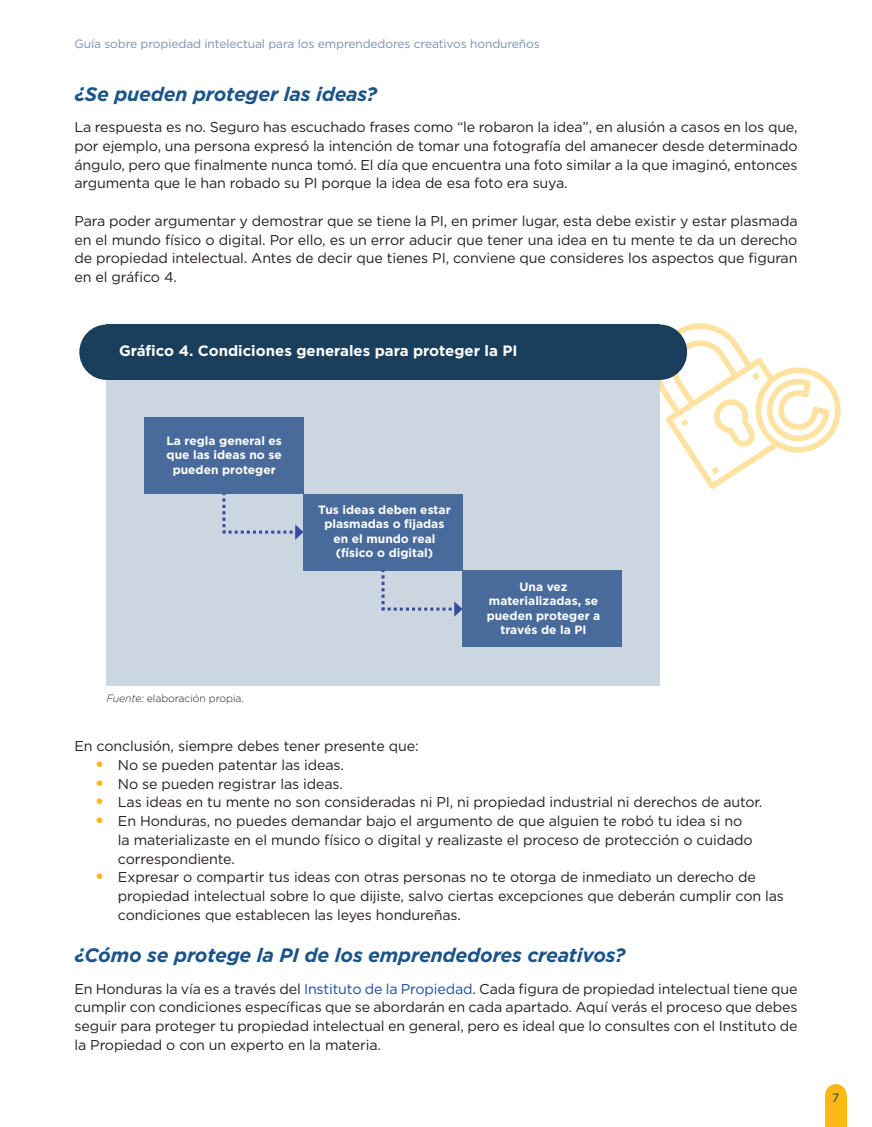
<style>
.page{position:relative;width:872px;height:1127px;background:#fff}
.page>*{position:absolute;margin:0;border:0;box-sizing:border-box;transform-origin:0 0}
.t1{font:italic 700 19.5px "Gotham";letter-spacing:-.01em;color:#1b5489}
.t2{font:700 15px "Gotham";color:#fff}
.t3{font:14.25px/18.8px "Gotham";letter-spacing:-.01em;color:#231f20;text-align:justify}
.t4{font:700 12px/14.4px "Gotham";color:#fff;text-align:center}
.t5{font:12px "Gotham";letter-spacing:-.01em;color:#798fb4}
.t6{font:12px "Gotham";color:#1a3f5d}
.t7{font:300 10.5px "Gotham";letter-spacing:-.01em;color:#231f20}
.s1{font-style:italic}
.s2{font-weight:900;font-size:16.5px;color:#fcb814}
.s3{color:#1c4aa0}
</style>
<div class="page">
<div style="left:825px;top:1095px;width:21px;height:32px;background:#fcb814"></div>
<div style="left:825px;top:1084px;width:21px;height:21px;background:#fcb814;border-radius:50%"></div>
<svg style="left:617px;top:323px;width:224px;height:166px"></svg>
<div style="left:79px;top:325px;width:54px;height:55px;background:#1a3f5d;border-radius:50%"></div>
<div style="left:633px;top:325px;width:54px;height:55px;background:#1a3f5d;border-radius:50%"></div>
<div style="left:106px;top:325px;width:554px;height:55px;background:#1a3f5d"></div>
<div style="left:106px;top:380px;width:554px;height:305px;background:#cbd6e0"></div>
<div style="left:303px;top:494px;width:159px;height:76px;background:#496b9c"></div>
<div style="left:462px;top:570px;width:159px;height:77px;background:#496b9c"></div>
<div style="left:144px;top:417px;width:159px;height:77px;background:#496b9c"></div>
<svg style="left:222px;top:493px;width:81px;height:47px"></svg>
<svg style="left:380px;top:570px;width:82px;height:47px"></svg>
<p class="t5" style="left:74px;top:36px;width:467px">Guía sobre propiedad intelectual para los emprendedores creativos hondureños</p>
<h1 class="t1" style="left:74px;top:81px;width:304px">¿Se pueden proteger las ideas?</h1>
<p class="t3" style="left:74px;top:117px;width:724px">La respuesta es no. Seguro has escuchado frases como “le robaron la idea”, en alusión a casos en los que, por ejemplo, una persona expresó la intención de tomar una fotografía del amanecer desde determinado ángulo, pero que finalmente nunca tomó. El día que encuentra una foto similar a la que imaginó, entonces argumenta que le han robado su PI porque la idea de esa foto era suya.</p>
<p class="t3" style="left:74px;top:211px;width:724px">Para poder argumentar y demostrar que se tiene la PI, en primer lugar, esta debe existir y estar plasmada en el mundo físico o digital. Por ello, es un error aducir que tener una idea en tu mente te da un derecho de propiedad intelectual. Antes de decir que tienes PI, conviene que consideres los aspectos que figuran en el gráfico 4.</p>
<p class="t2" style="left:119px;top:341px;width:400px">Gráfico 4. Condiciones generales para proteger la PI</p>
<p class="t4" style="left:166px;top:433px;width:117px">La regla general es que las ideas no se pueden proteger</p>
<p class="t7" style="left:106px;top:692px;width:139px"><span class="s1">Fuente:</span> elaboración propia.</p>
<p class="t4" style="left:318px;top:502px;width:134px">Tus ideas deben estar plasmadas o fijadas en el mundo real (físico o digital)</p>
<p class="t4" style="left:486px;top:579px;width:115px">Una vez materializadas, se pueden proteger a través de la PI</p>
<p class="t3" style="left:74px;top:736px;width:346px">En conclusión, siempre debes tener presente que:</p>
<p class="t3" style="left:95px;top:755px;width:250px"><span class="s2">•</span> No se pueden patentar las ideas.</p>
<p class="t3" style="left:95px;top:774px;width:249px"><span class="s2">•</span> No se pueden registrar las ideas.</p>
<p class="t3" style="left:95px;top:792px;width:668px"><span class="s2">•</span> Las ideas en tu mente no son consideradas ni PI, ni propiedad industrial ni derechos de autor.</p>
<p class="t3" style="left:118px;top:811px;width:636px;text-align:left;text-indent:-22px"><span class="s2">•</span> En Honduras, no puedes demandar bajo el argumento de que alguien te robó tu idea si no la materializaste en el mundo físico o digital y realizaste el proceso de protección o cuidado correspondiente.</p>
<p class="t3" style="left:118px;top:867px;width:667px;text-align:left;text-indent:-22px"><span class="s2">•</span> Expresar o compartir tus ideas con otras personas no te otorga de inmediato un derecho de propiedad intelectual sobre lo que dijiste, salvo ciertas excepciones que deberán cumplir con las condiciones que establecen las leyes hondureñas.</p>
<h1 class="t1" style="left:74px;top:942px;width:552px">¿Cómo se protege la PI de los emprendedores creativos?</h1>
<p class="t3" style="left:74px;top:979px;width:724px">En Honduras la vía es a través del <span class="s3">Instituto de la Propiedad</span>. Cada figura de propiedad intelectual tiene que cumplir con condiciones específicas que se abordarán en cada apartado. Aquí verás el proceso que debes seguir para proteger tu propiedad intelectual en general, pero es ideal que lo consultes con el Instituto de la Propiedad o con un experto en la materia.</p>
<p class="t6" style="left:832px;top:1090px;width:9px">7</p>
</div>
